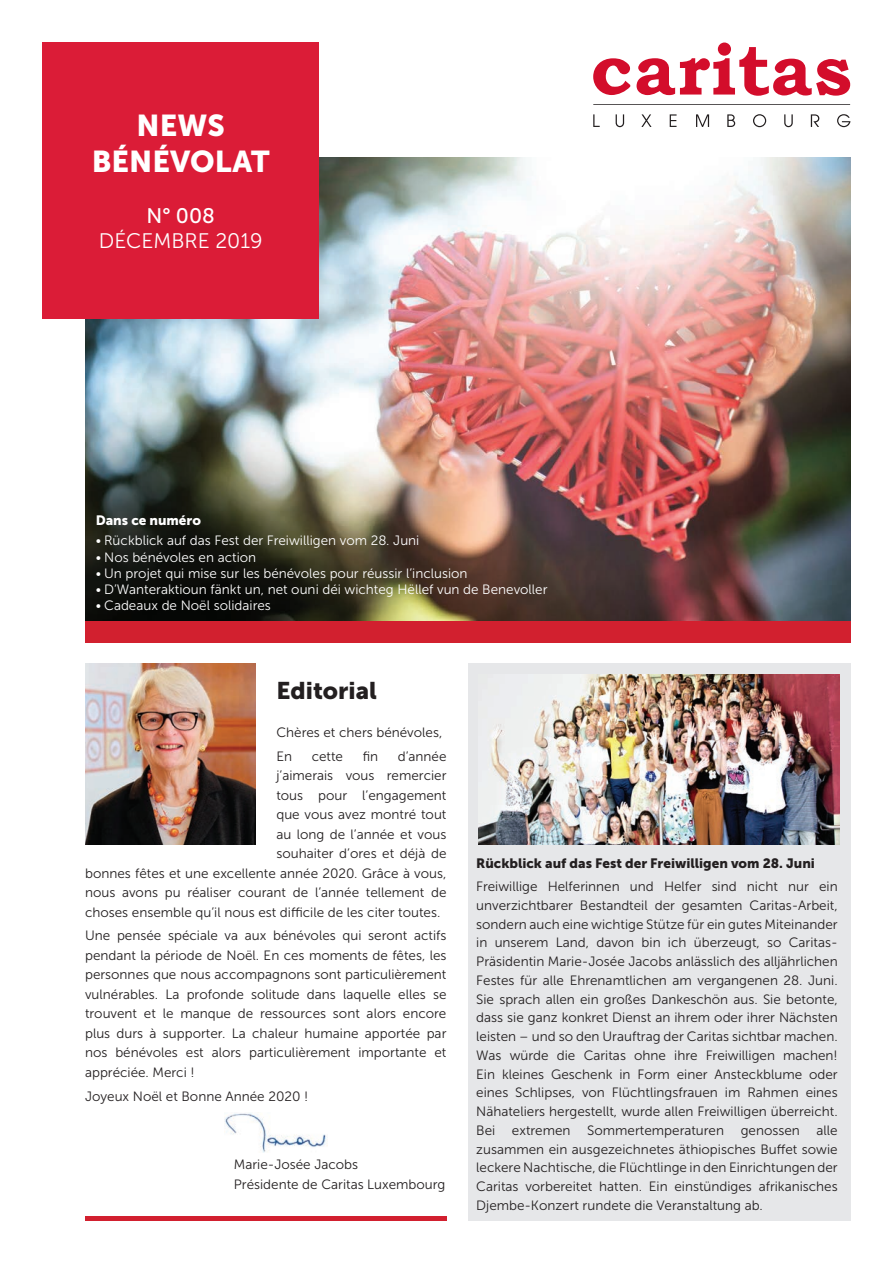
<style>
.page{position:relative;width:893px;height:1263px;background:#fff}
.page>*{position:absolute;margin:0;border:0;box-sizing:border-box;transform-origin:0 0}
.t1{font:30px/36px "Museo Sans 900";color:#fff;text-align:center}
.t2{font:24px "Museo Sans 900";color:#231f20}
.t3{font:21px "Museo Sans 300";color:#fff}
.t4{font:21px "Museo Sans 500";color:#fff}
.t5{font:13.5px/18.8px "Museo Sans 300";color:#231f20}
.t6{font:13.5px "Museo Sans 300";color:#fff}
.t7{font:13.5px "Museo Sans 900";color:#231f20}
.t8{font:13.5px "Museo Sans 900";color:#fff}
</style>
<div class="page">
<img style="left:85px;top:157px;width:765px;height:464px">
<div style="left:43px;top:43px;width:276px;height:276px;background:#db1c37"></div>
<svg style="left:593px;top:58px;width:37px;height:37px"></svg>
<div style="left:718px;top:43px;width:13px;height:13px;background:#d30d2b;border-radius:50%"></div>
<svg style="left:636px;top:47px;width:214px;height:49px"></svg>
<hr style="left:593px;top:104px;width:257px;height:1px;background:#231f20">
<svg style="left:593px;top:114px;width:7px;height:13px"></svg>
<svg style="left:616px;top:114px;width:8px;height:13px"></svg>
<svg style="left:641px;top:114px;width:10px;height:13px"></svg>
<svg style="left:670px;top:114px;width:7px;height:13px"></svg>
<svg style="left:696px;top:114px;width:13px;height:13px"></svg>
<svg style="left:727px;top:114px;width:8px;height:13px"></svg>
<svg style="left:753px;top:114px;width:13px;height:13px"></svg>
<svg style="left:784px;top:114px;width:9px;height:13px"></svg>
<svg style="left:811px;top:114px;width:8px;height:13px"></svg>
<svg style="left:837px;top:114px;width:13px;height:13px"></svg>
<div style="left:85px;top:621px;width:765px;height:21px;background:#d2202f"></div>
<hr style="left:85px;top:1216px;width:361px;height:4px;background:#d2202f">
<div style="left:468px;top:663px;width:382px;height:557px;background:#e6e7e9"></div>
<img style="left:85px;top:663px;width:170px;height:181px">
<img style="left:224px;top:1113px;width:102px;height:39px">
<img style="left:478px;top:674px;width:362px;height:170px">
<h1 class="t1" style="left:92px;top:108px;width:179px">NEWS<br>BÉNÉVOLAT</h1>
<h3 class="t4" style="left:146px;top:204px;width:70px">N° 008</h3>
<h3 class="t3" style="left:99px;top:229px;width:165px">DÉCEMBRE 2019</h3>
<p class="t8" style="left:96px;top:513px;width:107px">Dans ce numéro</p>
<p class="t6" style="left:96px;top:533px;width:325px">• Rückblick auf das Fest der Freiwilligen vom 28. Juni</p>
<p class="t6" style="left:96px;top:550px;width:162px">• Nos bénévoles en action</p>
<p class="t6" style="left:96px;top:566px;width:373px">• Un projet qui mise sur les bénévoles pour réussir l’inclusion</p>
<p class="t6" style="left:96px;top:582px;width:453px">• D’Wanteraktioun fänkt un, net ouni déi wichteg Hëllef vun de Benevoller</p>
<p class="t6" style="left:96px;top:598px;width:177px">• Cadeaux de Noël solidaires</p>
<h2 class="t2" style="left:276px;top:677px;width:102px">Editorial</h2>
<p class="t5" style="left:276px;top:720px;width:167px;line-height:23.7px">Chères et chers bénévoles,<br>En</p>
<p class="t5" style="left:312px;top:747px;width:33px">cette</p>
<p class="t5" style="left:363px;top:747px;width:17px">fin</p>
<p class="t5" style="left:398px;top:747px;width:50px">d’année</p>
<p class="t5" style="left:276px;top:766px;width:172px">j’aimerais vous remercier</p>
<p class="t5" style="left:276px;top:786px;width:172px">tous pour l’engagement</p>
<p class="t5" style="left:276px;top:805px;width:172px">que vous avez montré tout</p>
<p class="t5" style="left:276px;top:825px;width:172px">au long de l’année et vous</p>
<p class="t5" style="left:276px;top:844px;width:172px">souhaiter d’ores et déjà de</p>
<p class="t5" style="left:85px;top:864px;width:363px">bonnes fêtes et une excellente année 2020. Grâce à vous,</p>
<p class="t5" style="left:85px;top:883px;width:363px">nous avons pu réaliser courant de l’année tellement de</p>
<p class="t5" style="left:85px;top:903px;width:357px">choses ensemble qu’il nous est difficile de les citer toutes.</p>
<p class="t5" style="left:85px;top:926px;width:363px;line-height:19.5px;text-align:justify">Une pensée spéciale va aux bénévoles qui seront actifs pendant la période de Noël. En ces moments de fêtes, les personnes que nous accompagnons sont particulièrement vulnérables. La profonde solitude dans laquelle elles se trouvent et le manque de ressources sont alors encore plus durs à supporter. La chaleur humaine apportée par nos bénévoles est alors particulièrement importante et appréciée. Merci !</p>
<p class="t5" style="left:85px;top:1087px;width:225px">Joyeux Noël et Bonne Année 2020 !</p>
<p class="t5" style="left:234px;top:1155px;width:213px;line-height:19.5px">Marie-Josée Jacobs<br>Présidente de Caritas Luxembourg</p>
<p class="t7" style="left:476px;top:856px;width:340px">Rückblick auf das Fest der Freiwilligen vom 28. Juni</p>
<p class="t5" style="left:476px;top:877px;width:363px;text-align:justify">Freiwillige Helferinnen und Helfer sind nicht nur ein unverzichtbarer Bestandteil der gesamten Caritas-Arbeit, sondern auch eine wichtige Stütze für ein gutes Miteinander in unserem Land, davon bin ich überzeugt, so Caritas-Präsidentin Marie-Josée Jacobs anlässlich des alljährlichen Festes für alle Ehrenamtlichen am vergangenen 28. Juni.<br>Sie sprach allen ein großes Dankeschön aus. Sie betonte, dass sie ganz konkret Dienst an ihrem oder ihrer Nächsten leisten – und so den Urauftrag der Caritas sichtbar machen.<br>Was würde die Caritas ohne ihre Freiwilligen machen!<br>Ein kleines Geschenk in Form einer Ansteckblume oder eines Schlipses, von Flüchtlingsfrauen im Rahmen eines Nähateliers hergestellt, wurde allen Freiwilligen überreicht.<br>Bei extremen Sommertemperaturen genossen alle zusammen ein ausgezeichnetes äthiopisches Buffet sowie leckere Nachtische, die Flüchtlinge in den Einrichtungen der Caritas vorbereitet hatten. Ein einstündiges afrikanisches Djembe-Konzert rundete die Veranstaltung ab.</p>
</div>
